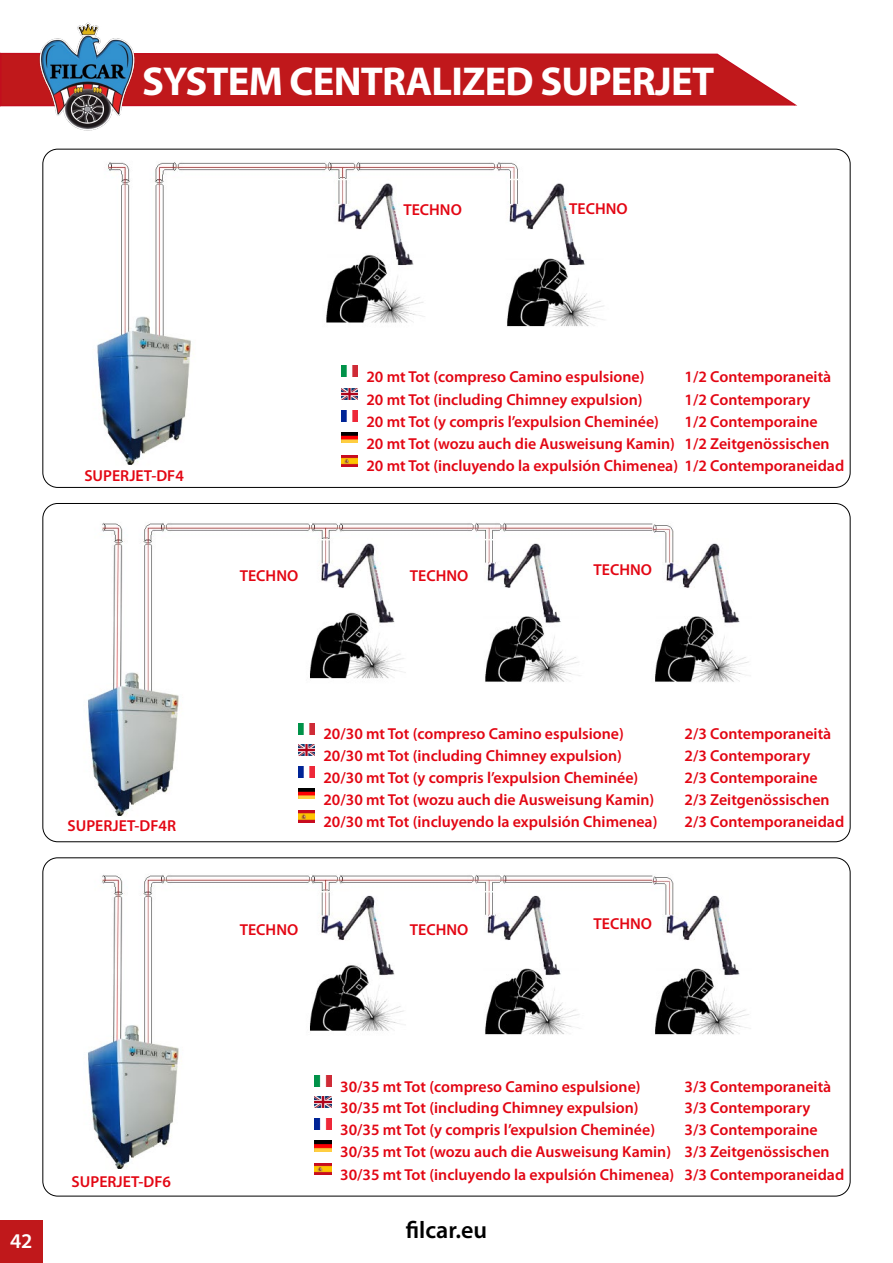
<style>
.page{position:relative;width:893px;height:1263px;background:#fff}
.page>*{position:absolute;margin:0;border:0;box-sizing:border-box;transform-origin:0 0}
.t1{font:700 40.5px "Myriad Pro";letter-spacing:-.02em;color:#fff}
.t2{font:600 24px "Myriad Pro";color:#000}
.t3{font:600 21px "Myriad Pro";color:#fff}
.t4{font:600 15.9px/22.2px "Myriad Pro";color:#e30613}
</style>
<div class="page">
<img style="left:40px;top:22px;width:94px;height:109px">
<div style="left:0;top:1220px;width:43px;height:43px;background:#c0181b"></div>
<svg style="left:0;top:52px;width:797px;height:55px;background:#b9343a"></svg>
<img style="left:97px;top:162px;width:507px;height:303px">
<img style="left:88px;top:522px;width:661px;height:294px">
<img style="left:88px;top:875px;width:663px;height:295px">
<img style="left:341px;top:366px;width:17px;height:11px">
<img style="left:298px;top:723px;width:17px;height:11px">
<img style="left:315px;top:1075px;width:17px;height:11px">
<img style="left:341px;top:389px;width:17px;height:10px">
<img style="left:341px;top:410px;width:17px;height:11px">
<img style="left:341px;top:433px;width:17px;height:10px">
<img style="left:341px;top:455px;width:17px;height:11px">
<img style="left:298px;top:744px;width:17px;height:11px">
<img style="left:315px;top:1097px;width:17px;height:10px">
<img style="left:298px;top:766px;width:17px;height:11px">
<img style="left:315px;top:1118px;width:17px;height:11px">
<img style="left:298px;top:789px;width:17px;height:10px">
<img style="left:315px;top:1141px;width:17px;height:10px">
<img style="left:298px;top:811px;width:17px;height:11px">
<img style="left:315px;top:1163px;width:17px;height:11px">
<h1 class="t1" style="left:142px;top:55px;width:574px">SYSTEM CENTRALIZED SUPERJET</h1>
<p class="t4" style="left:403px;top:198px;width:60px">TECHNO</p>
<p class="t4" style="left:569px;top:198px;width:60px">TECHNO</p>
<p class="t4" style="left:84px;top:465px;width:101px">SUPERJET-DF4</p>
<p class="t4" style="left:240px;top:564px;width:60px">TECHNO</p>
<p class="t4" style="left:366px;top:365px;width:280px">20 mt Tot (compreso Camino espulsione)</p>
<p class="t4" style="left:685px;top:365px;width:148px">1/2 Contemporaneità</p>
<p class="t4" style="left:366px;top:388px;width:479px">20 mt Tot (including Chimney expulsion)<br>20 mt Tot (y compris l’expulsion Cheminée)<br>20 mt Tot (wozu auch die Ausweisung Kamin)<br>20 mt Tot (incluyendo la expulsión Chimenea) 1/2 Contemporaneidad</p>
<p class="t4" style="left:685px;top:388px;width:147px">1/2 Contemporary<br>1/2 Contemporaine<br>1/2 Zeitgenössischen</p>
<p class="t4" style="left:410px;top:564px;width:60px">TECHNO</p>
<p class="t4" style="left:594px;top:558px;width:60px">TECHNO</p>
<p class="t4" style="left:68px;top:814px;width:110px">SUPERJET-DF4R</p>
<h3 class="t3" style="left:10px;top:1227px;width:24px">42</h3>
<p class="t4" style="left:72px;top:1170px;width:101px">SUPERJET-DF6</p>
<p class="t4" style="left:323px;top:723px;width:302px">20/30 mt Tot (compreso Camino espulsione)</p>
<p class="t4" style="left:685px;top:723px;width:148px">2/3 Contemporaneità</p>
<p class="t4" style="left:323px;top:744px;width:300px">20/30 mt Tot (including Chimney expulsion)</p>
<p class="t4" style="left:685px;top:744px;width:127px">2/3 Contemporary</p>
<p class="t4" style="left:323px;top:766px;width:316px">20/30 mt Tot (y compris l’expulsion Cheminée)</p>
<p class="t4" style="left:685px;top:766px;width:135px">2/3 Contemporaine</p>
<p class="t4" style="left:323px;top:788px;width:332px">20/30 mt Tot (wozu auch die Ausweisung Kamin)</p>
<p class="t4" style="left:685px;top:788px;width:147px">2/3 Zeitgenössischen</p>
<p class="t4" style="left:323px;top:810px;width:335px">20/30 mt Tot (incluyendo la expulsión Chimenea)</p>
<p class="t4" style="left:685px;top:810px;width:161px">2/3 Contemporaneidad</p>
<p class="t4" style="left:240px;top:918px;width:60px">TECHNO</p>
<p class="t4" style="left:410px;top:918px;width:60px">TECHNO</p>
<p class="t4" style="left:594px;top:912px;width:60px">TECHNO</p>
<p class="t4" style="left:340px;top:1075px;width:302px">30/35 mt Tot (compreso Camino espulsione)</p>
<p class="t4" style="left:685px;top:1075px;width:148px">3/3 Contemporaneità</p>
<p class="t4" style="left:340px;top:1096px;width:300px">30/35 mt Tot (including Chimney expulsion)</p>
<p class="t4" style="left:685px;top:1096px;width:127px">3/3 Contemporary</p>
<p class="t4" style="left:340px;top:1118px;width:316px">30/35 mt Tot (y compris l’expulsion Cheminée)</p>
<p class="t4" style="left:685px;top:1118px;width:135px">3/3 Contemporaine</p>
<p class="t4" style="left:340px;top:1140px;width:332px">30/35 mt Tot (wozu auch die Ausweisung Kamin)</p>
<p class="t4" style="left:685px;top:1140px;width:147px">3/3 Zeitgenössischen</p>
<p class="t4" style="left:340px;top:1163px;width:335px">30/35 mt Tot (incluyendo la expulsión Chimenea)</p>
<p class="t4" style="left:685px;top:1163px;width:161px">3/3 Contemporaneidad</p>
<h2 class="t2" style="left:406px;top:1215px;width:83px">filcar.eu</h2>
</div>
